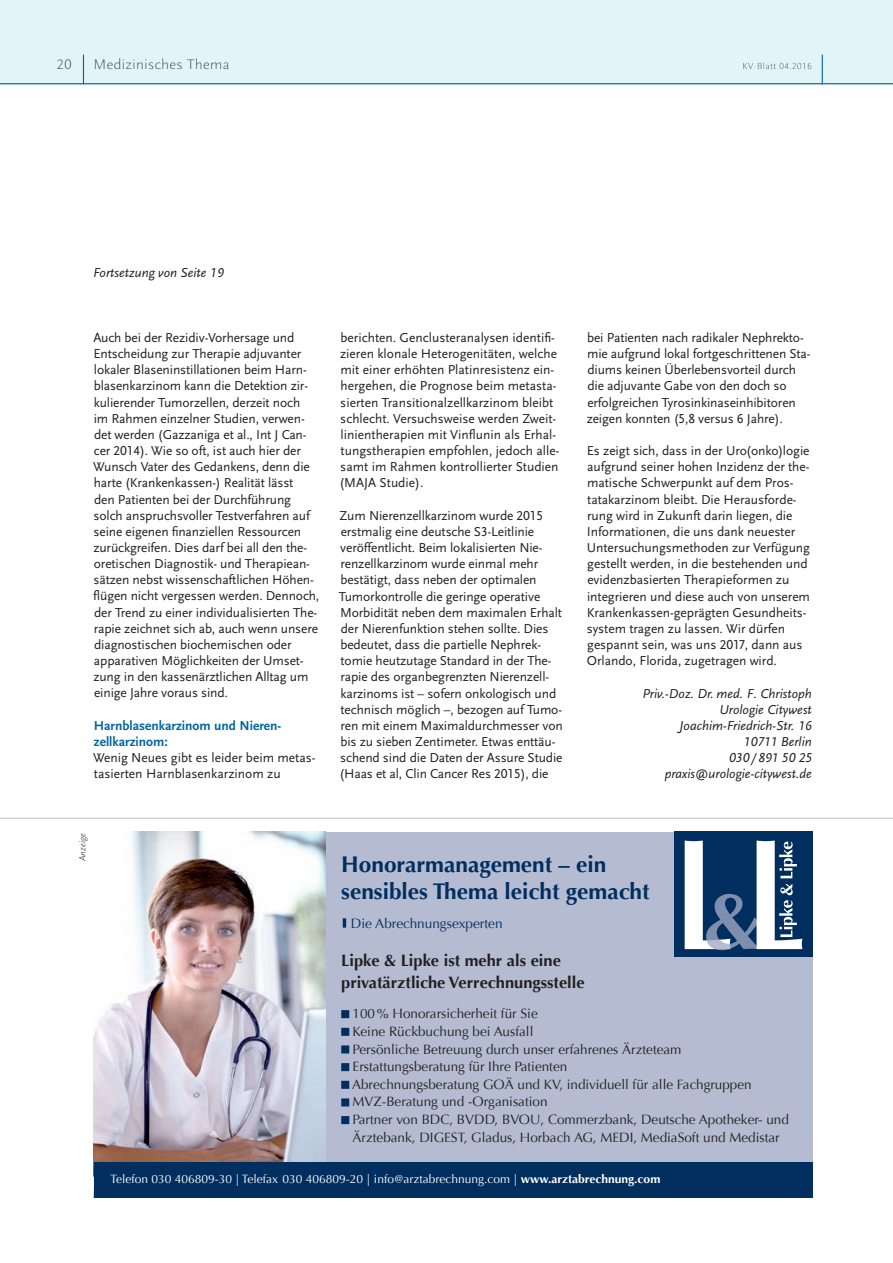
<style>
.page{position:relative;width:893px;height:1263px;background:#fff}
.page>*{position:absolute;margin:0;border:0;box-sizing:border-box;transform-origin:0 0}
.t1{font:700 22.65px/27.2px "Optima";color:#002e5e}
.t2{font:700 16.5px/21.5px "Optima";color:#231f20}
.t3{font:15px "Scala Sans LF";color:#57585a}
.t4{font:13.65px "Optima";color:#002e5e}
.t5{font:13.5px/16.2px "Scala Sans LF";letter-spacing:-.01em;color:#231f20}
.t6{font:13.5px/17.7px "Optima";color:#231f20}
.t7{font:italic 13.5px/16.2px "Scala Sans LF";color:#231f20;text-align:right}
.t8{font:700 13.5px/16.2px "Scala Sans LF";color:#00659f}
.t9{font:12px "Optima";color:#fff}
.t10{font:9.75px "Scala Sans LF";letter-spacing:.02em;color:#57585a}
.t11{font:italic 300 9px "Scala Sans";color:#231f20}
.s1{font-weight:700}
</style>
<div class="page">
<div style="left:0;top:0;width:893px;height:84px;background:#e3f4f8"></div>
<svg style="left:822px;top:55px;width:1px;height:28px"></svg>
<svg style="left:83px;top:55px;width:1px;height:28px"></svg>
<hr style="left:0;top:83px;width:893px;height:1px;background:#00659f">
<hr style="left:0;top:818px;width:893px;height:1px;background:#bcbdc0">
<div style="left:326px;top:832px;width:487px;height:365px;background:#b5bcd1"></div>
<img style="left:94px;top:832px;width:232px;height:329px">
<div style="left:94px;top:1161px;width:719px;height:36px;background:#002e5e"></div>
<svg style="left:343px;top:918px;width:3px;height:9px"></svg>
<svg style="left:341px;top:1010px;width:8px;height:114px"></svg>
<div style="left:674px;top:832px;width:139px;height:125px;background:#002e5e"></div>
<svg style="left:685px;top:840px;width:117px;height:110px"></svg>
<p class="t3" style="left:57px;top:56px;width:16px">20</p>
<p class="t3" style="left:93px;top:56px;width:138px">Medizinisches Thema</p>
<p class="t10" style="left:742px;top:61px;width:71px">KV-Blatt 04.2016</p>
<p class="t7" style="left:93px;top:265px;width:132px">Fortsetzung von Seite 19</p>
<p class="t5" style="left:93px;top:330px;width:228px">Auch bei der Rezidiv-Vorhersage und Entscheidung zur Therapie adjuvanter lokaler Blaseninstillationen beim Harn&shy;blasenkarzinom kann die Detektion zir&shy;kulierender Tumorzellen, derzeit noch<br>im Rahmen einzelner Studien, verwen&shy;det werden (Gazzaniga et al., Int J Can&shy;cer 2014). Wie so oft, ist auch hier der Wunsch Vater des Gedankens, denn die harte (Krankenkassen-) Realität lässt<br>den Patienten bei der Durchführung solch anspruchsvoller Testverfahren auf seine eigenen finanziellen Ressourcen zurückgreifen. Dies darf bei all den the&shy;oretischen Diagnostik- und Therapiean&shy;sätzen nebst wissenschaftlichen Höhen&shy;flügen nicht vergessen werden. Dennoch, der Trend zu einer individual isierten The&shy;rapie zeichnet sich ab, auch wenn unsere diagnostischen biochemischen oder apparativen Möglichkeiten der Umset&shy;zung in den kassenärztlichen Alltag um einige Jahre voraus sind.</p>
<p class="t8" style="left:94px;top:718px;width:189px">Harnblasenkarzinom und Nieren&shy;zellkarzinom:</p>
<p class="t5" style="left:93px;top:750px;width:224px">Wenig Neues gibt es leider beim metas&shy;tasierten Harnblasenkarzinom zu</p>
<p class="t5" style="left:339px;top:330px;width:222px">berichten. Genclusteranalysen identifi&shy;zieren klonale Heterogenitäten, welche mit einer erhöhten Platinresistenz ein&shy;hergehen, die Prognose beim metasta&shy;sierten Transitionalzellkarzinom bleibt schlecht. Versuchsweise werden Zweit&shy;linientherapien mit Vinflunin als Erhal&shy;tungstherapien empfohlen, jedoch alle&shy;samt im Rahmen kontrollierter Studien (MAJA Studie).</p>
<p class="t5" style="left:339px;top:507px;width:226px">Zum Nierenzellkarzinom wurde 2015 erstmalig eine deutsche S3-Leitlinie veröffentlicht. Beim lokalisierten Nie&shy;renzellkarzinom wurde einmal mehr bestätigt, dass neben der optimalen Tumorkontrolle die geringe operative Morbidität neben dem maximalen Erhalt der Nieren funktion stehen sollte. Dies bedeutet, dass die partielle Nephrek&shy;tomie heutzutage Standard in der The&shy;rapie des organbegrenzten Nierenzell&shy;karzinoms ist – sofern onkologisch und technisch möglich –, bezogen auf Tumo&shy;ren mit einem Maximaldurchmesser von bis zu sieben Zentimeter. Etwas enttäu&shy;schend sind die Daten der Assure Studie (Haas et al, Clin Cancer Res 2015), die</p>
<p class="t5" style="left:587px;top:330px;width:225px">bei Patien ten nach radikaler Nephrekto&shy;mie aufgrund lokal fortgeschrittenen Sta&shy;diums keinen Überlebensvorteil durch die adjuvante Gabe von den doch so erfolgreichen Tyrosinkinaseinhibitoren zeigen konnten (5,8 versus 6 Jahre).</p>
<p class="t5" style="left:587px;top:443px;width:225px">Es zeigt sich, dass in der Uro(onko) logie aufgrund seiner hohen Inzidenz der the&shy;matische Schwerpunkt auf dem Pros&shy;tatakarzinom bleibt. Die Herausforde&shy;rung wird in Zukunft darin liegen, die Informationen, die uns dank neuester Untersuchungsmethoden zur Verfügung gestellt werden, in die bestehenden und evidenzbasierten Therapieformen zu integrieren und diese auch von unserem Krankenkassen-geprägten Gesundheits&shy;system tragen zu lassen. Wir dürfen gespannt sein, was uns 2017, dann aus Orlando, Florida, zugetragen wird.</p>
<p class="t7" style="left:642px;top:685px;width:171px">Priv.-Doz. Dr. med. F. Christoph<br>Urologie Citywest<br>Joachim-Friedrich-Str. 16<br>10711 Berlin<br>030 / 891 50 25 praxis@urologie-citywest.de</p>
<p class="t11" style="left:78px;top:861px;width:29px;rotate:-90deg">Anzeige</p>
<h1 class="t1" style="left:341px;top:851px;width:310px">Honorarmanagement – ein sensibles Thema leicht gemacht</h1>
<p class="t4" style="left:351px;top:915px;width:153px">Die Abrechnungsexperten</p>
<p class="t2" style="left:341px;top:950px;width:245px">Lipke &amp; Lipke ist mehr als eine privatärztliche Verrechnungsstelle</p>
<p class="t6" style="left:352px;top:1005px;width:438px">100 % Honorarsicherheit für Sie<br>Keine Rückbuchung bei Ausfall<br>Persönliche Betreuung durch unser erfahrenes Ärzteteam Erstattungsberatung für Ihre Patienten<br>Abrechnungsberatung GOÄ und KV, individuell für alle Fachgruppen MVZ-Beratung und -Organisation<br>Partner von BDC, BVDD, BVOU, Commerzbank, Deutsche Apotheker- und Ärztebank, DIGEST, Gladus, Horbach AG, MEDI, MediaSoft und Medistar</p>
<p class="t9" style="left:111px;top:1172px;width:551px">Telefon 030 406809-30 | Telefax 030 406809-20 | info@arztabrechnung.com | <span class="s1">www.arztabrechnung.com</span></p>
</div>
